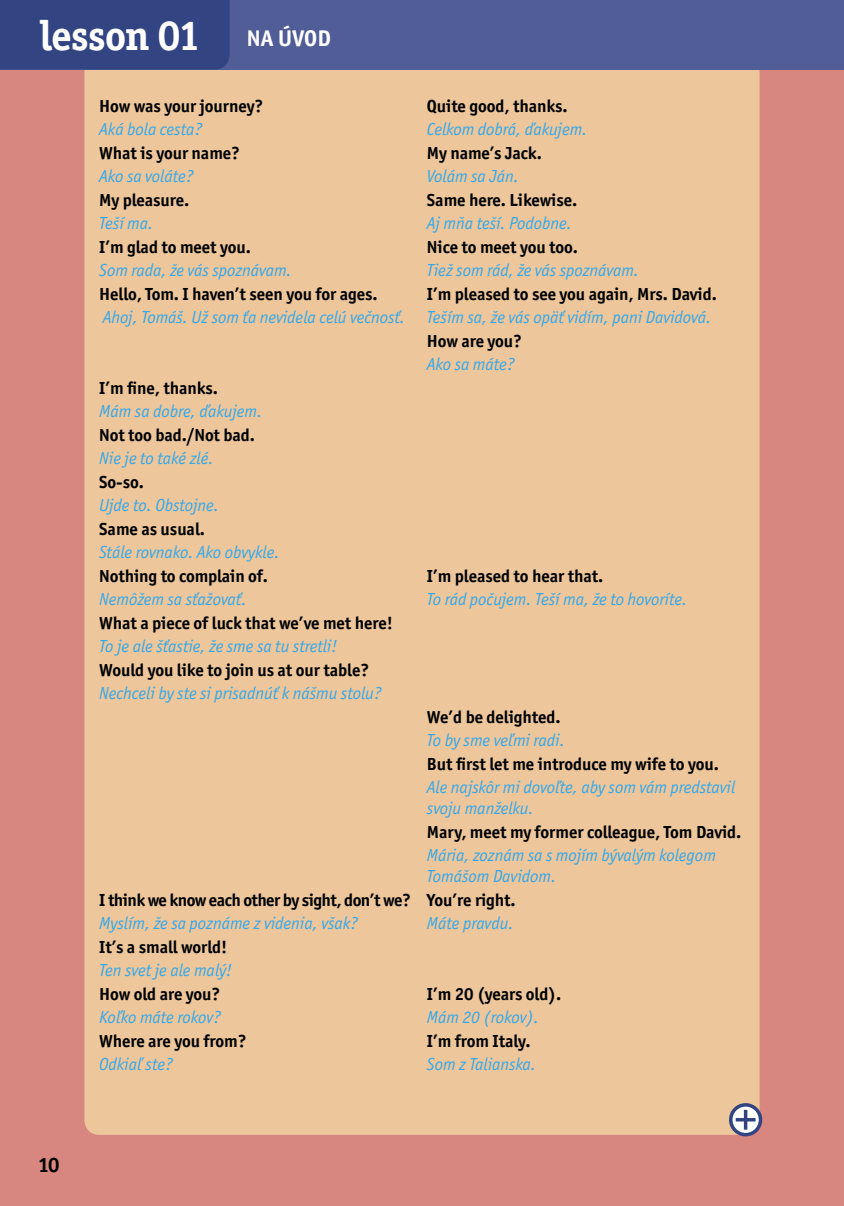
<style>
.page{position:relative;width:844px;height:1206px;background:#fff}
.page>*{position:absolute;margin:0;border:0;box-sizing:border-box;transform-origin:0 0}
._1_2_Kapitola_cislo{font:700 42px "Officina Serif Itc TOT";letter-spacing:-.02em;color:#fff}
._1_1_Kapitola_nazev{font:700 22.75px "Officina Sans Itc TOT";letter-spacing:.01em;color:#fff}
._2_6_Nadpis_barevný{font:700 21px "Officina Sans Itc TOT";color:#000}
._2_5_Fráze{font:italic 17.5px/21px "Officina Sans Itc TOT";letter-spacing:-.005em;color:#36a7e9}
._2_5_Fráze-2{font:700 17.5px "Officina Sans Itc TOT";letter-spacing:-.005em;color:#000}
._2_5_Fráze-3{font:700 17.5px "Officina Sans Itc TOT";letter-spacing:-.03em;color:#000}
</style>
<div class="page">
<div style="left:0;top:69px;width:843px;height:1136px;background:#d88780"></div>
<div style="left:84px;top:69px;width:675px;height:1065px;background:#edc79b"></div>
<svg style="left:730px;top:1104px;width:30px;height:30px"></svg>
<div style="left:728px;top:1103px;width:34px;height:33px;border:4px solid #324482;border-radius:50%"></div>
<svg style="left:743px;top:1109px;width:4px;height:20px"></svg>
<svg style="left:735px;top:1117px;width:20px;height:4px"></svg>
<div style="left:0;top:0;width:843px;height:69px;background:#505d96"></div>
<div style="left:0;top:0;width:229px;height:69px;background:#324482"></div>
<p class="_1_2_Kapitola_cislo" style="left:40px;top:10px;width:163px">lesson 01</p>
<p class="_1_1_Kapitola_nazev" style="left:247px;top:24px;width:86px">NA ÚVOD</p>
<p class="_2_6_Nadpis_barevný" style="left:38px;top:1151px;width:23px">10</p>
<p class="_2_5_Fráze-2" style="left:99px;top:95px;width:165px">How was your journey?</p>
<p class="_2_5_Fráze-2" style="left:427px;top:95px;width:140px">Quite good, thanks.</p>
<p class="_2_5_Fráze" style="left:99px;top:119px;width:105px">Aká bola cesta?</p>
<p class="_2_5_Fráze" style="left:427px;top:119px;width:162px">Celkom dobrá, ďakujem.</p>
<p class="_2_5_Fráze-2" style="left:99px;top:142px;width:142px">What is your name?</p>
<p class="_2_5_Fráze-2" style="left:427px;top:142px;width:114px">My name’s Jack.</p>
<p class="_2_5_Fráze" style="left:99px;top:166px;width:96px">Ako sa voláte?</p>
<p class="_2_5_Fráze" style="left:427px;top:166px;width:93px">Volám sa Ján.</p>
<p class="_2_5_Fráze-2" style="left:99px;top:189px;width:88px">My pleasure.</p>
<p class="_2_5_Fráze-2" style="left:427px;top:189px;width:150px">Same here. Likewise.</p>
<p class="_2_5_Fráze" style="left:99px;top:213px;width:56px">Teší ma.</p>
<p class="_2_5_Fráze" style="left:427px;top:213px;width:147px">Aj mňa teší. Podobne.</p>
<p class="_2_5_Fráze-2" style="left:99px;top:236px;width:150px">I’m glad to meet you.</p>
<p class="_2_5_Fráze-2" style="left:427px;top:236px;width:151px">Nice to meet you too.</p>
<p class="_2_5_Fráze" style="left:99px;top:260px;width:194px">Som rada, že vás spoznávam.</p>
<p class="_2_5_Fráze" style="left:427px;top:260px;width:213px">Tiež som rád, že vás spoznávam.</p>
<p class="_2_5_Fráze-2" style="left:99px;top:283px;width:277px">Hello, Tom. I haven’t seen you for ages.</p>
<p class="_2_5_Fráze-2" style="left:427px;top:283px;width:289px">I’m pleased to see you again, Mrs. David.</p>
<p class="_2_5_Fráze" style="left:103px;top:307px;width:610px">Ahoj, Tomáš. Už som ťa nevidela celú večnosť. Teším sa, že vás opäť vidím, pani Davidová.</p>
<p class="_2_5_Fráze-2" style="left:427px;top:330px;width:96px">How are you?</p>
<p class="_2_5_Fráze" style="left:427px;top:354px;width:89px">Ako sa máte?</p>
<p class="_2_5_Fráze-2" style="left:99px;top:377px;width:118px">I’m fine, thanks.</p>
<p class="_2_5_Fráze" style="left:99px;top:401px;width:164px">Mám sa dobre, ďakujem.</p>
<p class="_2_5_Fráze-2" style="left:99px;top:424px;width:155px">Not too bad./Not bad.</p>
<p class="_2_5_Fráze" style="left:99px;top:448px;width:116px">Nie je to také zlé.</p>
<p class="_2_5_Fráze-2" style="left:99px;top:471px;width:44px">So-so.</p>
<p class="_2_5_Fráze" style="left:99px;top:495px;width:121px">Ujde to. Obstojne.</p>
<p class="_2_5_Fráze-2" style="left:99px;top:518px;width:105px">Same as usual.</p>
<p class="_2_5_Fráze" style="left:99px;top:542px;width:182px">Stále rovnako. Ako obvykle.</p>
<p class="_2_5_Fráze-2" style="left:99px;top:565px;width:167px">Nothing to complain of.</p>
<p class="_2_5_Fráze-2" style="left:427px;top:565px;width:176px">I’m pleased to hear that.</p>
<p class="_2_5_Fráze" style="left:99px;top:589px;width:149px">Nemôžem sa sťažovať.</p>
<p class="_2_5_Fráze" style="left:427px;top:589px;width:262px">To rád počujem. Teší ma, že to hovoríte.</p>
<p class="_2_5_Fráze-2" style="left:99px;top:612px;width:295px">What a piece of luck that we’ve met here!</p>
<p class="_2_5_Fráze" style="left:99px;top:636px;width:239px">To je ale šťastie, že sme sa tu stretli!</p>
<p class="_2_5_Fráze-2" style="left:99px;top:659px;width:271px">Would you like to join us at our table?</p>
<p class="_2_5_Fráze" style="left:99px;top:683px;width:284px">Nechceli by ste si prisadnúť k nášmu stolu?</p>
<p class="_2_5_Fráze-2" style="left:427px;top:706px;width:133px">We’d be delighted.</p>
<p class="_2_5_Fráze" style="left:427px;top:730px;width:139px">To by sme veľmi radi.</p>
<p class="_2_5_Fráze-2" style="left:427px;top:753px;width:291px">But first let me introduce my wife to you.</p>
<p class="_2_5_Fráze" style="left:427px;top:777px;width:310px">Ale najskôr mi dovoľte, aby som vám predstavil svoju manželku.</p>
<p class="_2_5_Fráze-2" style="left:427px;top:820px;width:314px">Mary, meet my former colleague, Tom David.</p>
<p class="_2_5_Fráze" style="left:427px;top:845px;width:290px">Mária, zoznám sa s mojím bývalým kolegom<br>Tomášom Davidom.</p>
<p class="_2_5_Fráze-3" style="left:99px;top:888px;width:416px">I think we know each other by sight, don’t we? You’re right.</p>
<p class="_2_5_Fráze" style="left:99px;top:913px;width:260px">Myslím, že sa poznáme z videnia, však?</p>
<p class="_2_5_Fráze" style="left:427px;top:913px;width:88px">Máte pravdu.</p>
<p class="_2_5_Fráze-2" style="left:99px;top:935px;width:129px">It’s a small world!</p>
<p class="_2_5_Fráze" style="left:99px;top:960px;width:134px">Ten svet je ale malý!</p>
<p class="_2_5_Fráze-2" style="left:99px;top:982px;width:122px">How old are you?</p>
<p class="_2_5_Fráze-2" style="left:427px;top:982px;width:134px">I’m 20 (years old).</p>
<p class="_2_5_Fráze" style="left:99px;top:1007px;width:123px">Koľko máte rokov?</p>
<p class="_2_5_Fráze" style="left:427px;top:1007px;width:113px">Mám 20 (rokov).</p>
<p class="_2_5_Fráze-2" style="left:99px;top:1029px;width:149px">Where are you from?</p>
<p class="_2_5_Fráze-2" style="left:427px;top:1029px;width:103px">I’m from Italy.</p>
<p class="_2_5_Fráze" style="left:99px;top:1054px;width:75px">Odkiaľ ste?</p>
<p class="_2_5_Fráze" style="left:427px;top:1054px;width:111px">Som z Talianska.</p>
</div>
